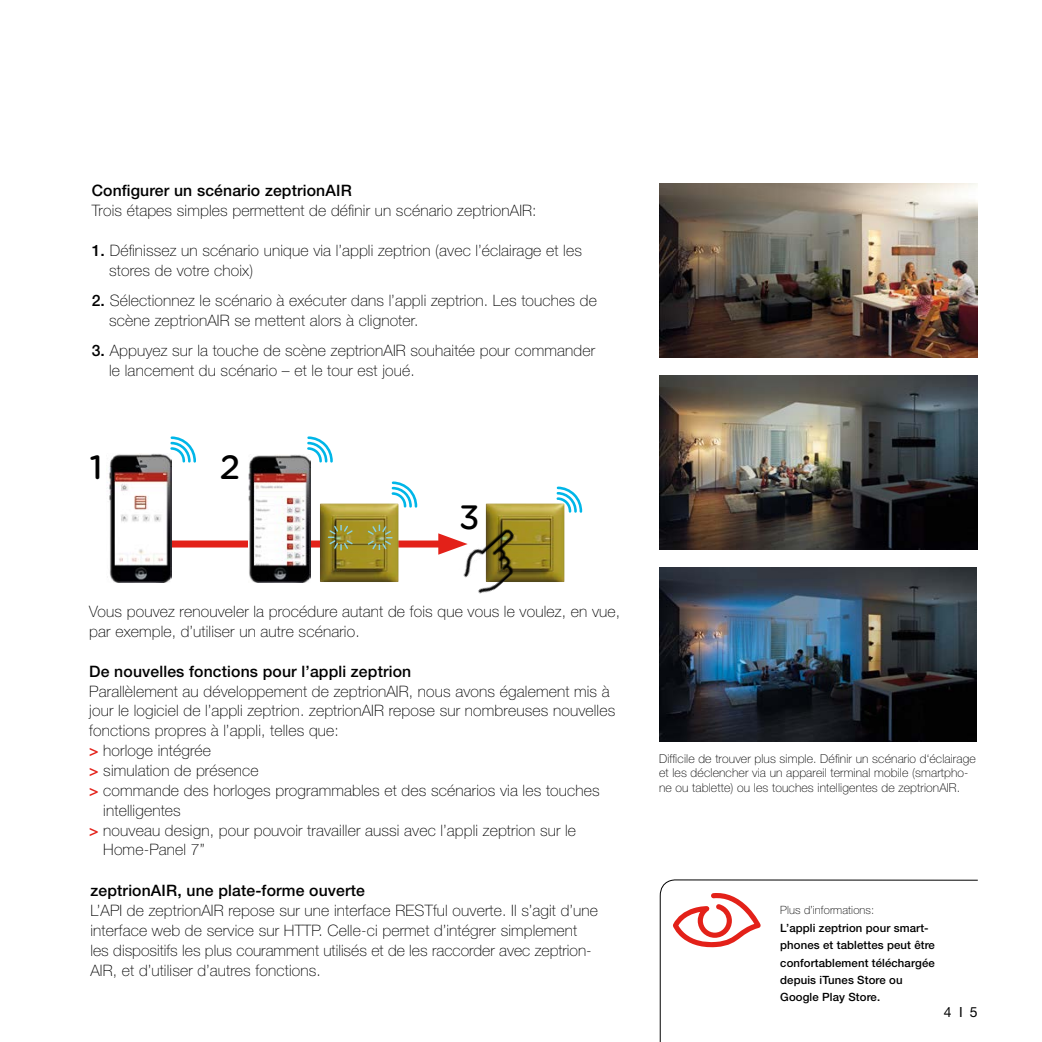
<style>
.page{position:relative;width:1042px;height:1042px;background:#fff}
.page>*{position:absolute;margin:0;border:0;box-sizing:border-box;transform-origin:0 0}
.t1{font:36.23px "SE Optimist";color:#000}
.t2{font:100 15.75px/19.8px "Helvetica Neue LT Pro";letter-spacing:.01em;color:#000}
.t3{font:500 15.75px "Helvetica Neue LT Pro";letter-spacing:.01em;color:#000}
.t4{font:14px "Helvetica Neue LT Pro";color:#000}
.t5{font:100 12.25px/14.7px "Helvetica Neue LT Pro";letter-spacing:.01em;color:#000}
.t6{font:500 11.38px/17.3px "Helvetica Neue LT Pro";letter-spacing:.01em;color:#000}
.t7{font:100 11.38px "Helvetica Neue LT Pro";letter-spacing:.01em;color:#000}
.s1{font-weight:500}
.s2{font-weight:500;color:#e32119}
</style>
<div class="page">
<div style="left:158px;top:540px;width:292px;height:7px;background:#e32119"></div>
<svg style="left:438px;top:533px;width:16px;height:22px"></svg>
<img style="left:320px;top:503px;width:78px;height:79px">
<svg style="left:367px;top:525px;width:25px;height:25px"></svg>
<svg style="left:328px;top:525px;width:25px;height:25px"></svg>
<img style="left:107px;top:453px;width:64px;height:129px">
<img style="left:486px;top:503px;width:78px;height:79px">
<img style="left:454px;top:521px;width:79px;height:73px">
<img style="left:659px;top:184px;width:318px;height:174px">
<img style="left:659px;top:375px;width:318px;height:175px">
<img style="left:659px;top:567px;width:317px;height:175px">
<svg style="left:307px;top:436px;width:26px;height:28px"></svg>
<svg style="left:390px;top:481px;width:28px;height:28px"></svg>
<svg style="left:169px;top:436px;width:27px;height:28px"></svg>
<svg style="left:555px;top:486px;width:28px;height:28px"></svg>
<svg style="left:659px;top:879px;width:319px;height:163px"></svg>
<svg style="left:673px;top:892px;width:88px;height:56px"></svg>
<img style="left:249px;top:454px;width:61px;height:128px">
<p class="t3" style="left:92px;top:181px;width:262px">Configurer un scénario zeptrionAIR</p>
<p class="t2" style="left:92px;top:200px;width:446px">Trois étapes simples permettent de définir un scénario zeptrionAIR:</p>
<p class="t2" style="left:109px;top:240px;width:474px;text-indent:-17px"><span class="s1">1.</span> Définissez un scénario unique via l’appli zeptrion (avec l’éclairage et les stores de votre choix)</p>
<p class="t2" style="left:109px;top:290px;width:489px;text-indent:-17px"><span class="s1">2.</span> Sélectionnez le scénario à exécuter dans l’appli zeptrion. Les touches de scène zeptrionAIR se mettent alors à clignoter.</p>
<p class="t2" style="left:109px;top:340px;width:487px;text-indent:-17px"><span class="s1">3.</span> Appuyez sur la touche de scène zeptrionAIR souhaitée pour commander le lancement du scénario – et le tour est joué.</p>
<h1 class="t1" style="left:85px;top:447px;width:24px">1</h1>
<h1 class="t1" style="left:218px;top:446px;width:24px">2</h1>
<h1 class="t1" style="left:458px;top:496px;width:24px">3</h1>
<p class="t2" style="left:89px;top:601px;width:532px">Vous pouvez renouveler la procédure autant de fois que vous le voulez, en vue, par exemple, d’utiliser un autre scénario.</p>
<p class="t3" style="left:89px;top:661px;width:323px">De nouvelles fonctions pour l’appli zeptrion</p>
<p class="t2" style="left:89px;top:681px;width:522px">Parallèlement au développement de zeptrionAIR, nous avons également mis à</p>
<p class="t2" style="left:89px;top:701px;width:527px">jour le logiciel de l’appli zeptrion. zeptrionAIR repose sur nombreuses nouvelles</p>
<p class="t2" style="left:89px;top:720px;width:251px">fonctions propres à l’appli, telles que:</p>
<p class="t2" style="left:89px;top:740px;width:123px"><span class="s2">&gt;</span> horloge intégrée</p>
<p class="t2" style="left:89px;top:760px;width:171px"><span class="s2">&gt;</span> simulation de présence</p>
<p class="t2" style="left:89px;top:780px;width:512px"><span class="s2">&gt;</span> commande des horloges programmables et des scénarios via les touches</p>
<p class="t2" style="left:103px;top:800px;width:79px">intelligentes</p>
<p class="t2" style="left:89px;top:820px;width:488px"><span class="s2">&gt;</span> nouveau design, pour pouvoir travailler aussi avec l’appli zeptrion sur le</p>
<p class="t2" style="left:103px;top:839px;width:103px">Home-Panel 7”</p>
<p class="t3" style="left:90px;top:881px;width:276px">zeptrionAIR, une plate-forme ouverte</p>
<p class="t2" style="left:90px;top:900px;width:509px">L’API de zeptrionAIR repose sur une interface RESTful ouverte. Il s’agit d’une interface web de service sur HTTP. Celle-ci permet d’intégrer simplement les dispositifs les plus couramment utilisés et de les raccorder avec zeptrion-AIR, et d’utiliser d’autres fonctions.</p>
<p class="t5" style="left:659px;top:751px;width:318px">Difficile de trouver plus simple. Définir un scénario d‘éclairage et les déclencher via un appareil terminal mobile (smartpho&shy;ne ou tablette) ou les touches intelligentes de zeptrionAIR.</p>
<p class="t7" style="left:780px;top:903px;width:96px">Plus d’informations:</p>
<p class="t6" style="left:780px;top:919px;width:156px">L’appli zeptrion pour smart&shy;phones et tablettes peut être confortablement téléchargée depuis iTunes Store ou<br>Google Play Store.</p>
<p class="t4" style="left:944px;top:1003px;width:35px">4I5</p>
</div>
